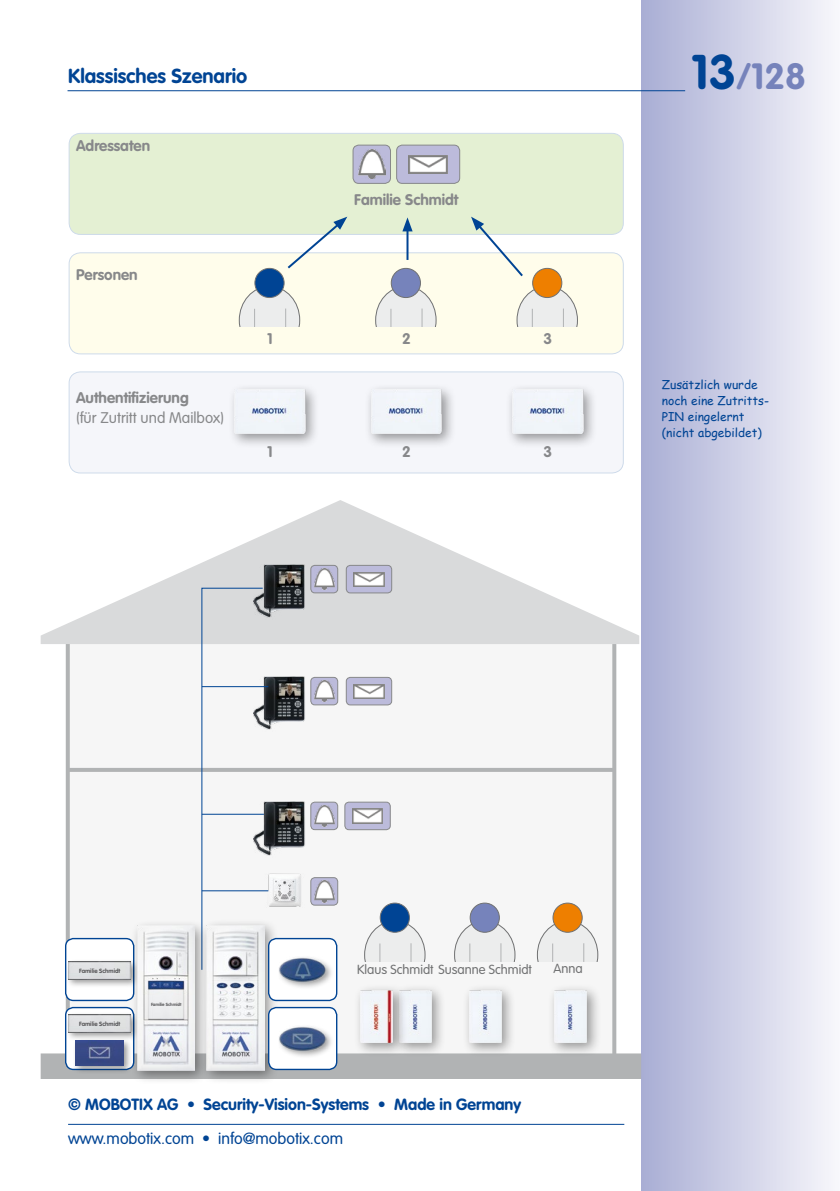
<style>
.page{position:relative;width:840px;height:1191px;background:#fff}
.page>*{position:absolute;margin:0;border:0;box-sizing:border-box;transform-origin:0 0}
.t1{font:700 36px "VAG Rounded LT Pro";color:#7683bb}
.t2{font:700 20px "VAG Rounded LT Pro";color:#004494}
.t3{font:700 16px "VAG Rounded LT Pro";color:#004494}
.t4{font:300 16px "VAG Rounded LT Pro";color:#004494}
.t5{font:700 15.2px "VAG Rounded LT Pro";color:#87888a}
.t6{font:300 15.2px "VAG Rounded LT Pro";color:#87888a}
.t7{font:300 13px "VAG Rounded LT Pro";color:#707172}
.t8{font:12px/16px "Comic Sans MS";color:#004494}
.t9{font:700 6px "VAG Rounded LT Pro";color:#58585a}
.t10{font:700 4.4px "VAG Rounded LT Pro";color:#58585a}
.s1{font-size:48px;color:#004494}
</style>
<div class="page">
<div style="left:641px;top:0;width:198px;height:1191px;background:linear-gradient(to right,#a9add4,#f7f7fb)"></div>
<hr style="left:67px;top:90px;width:617px;height:1px;background:#004494">
<hr style="left:68px;top:1123px;width:556px;height:1px;background:#004494">
<div style="left:66px;top:639px;width:550px;height:422px;background:#f6f6f6;border:4px solid #b1b3b4"></div>
<div style="left:41px;top:1053px;width:599px;height:26px;background:#b1b3b4"></div>
<svg style="left:41px;top:500px;width:598px;height:144px"></svg>
<hr style="left:68px;top:768px;width:545px;height:4px;background:#b1b3b4">
<img style="left:263px;top:676px;width:42px;height:54px">
<img style="left:253px;top:564px;width:53px;height:55px">
<svg style="left:201px;top:587px;width:62px;height:332px"></svg>
<hr style="left:202px;top:686px;width:66px;height:1px;background:#004494">
<div style="left:69px;top:253px;width:554px;height:101px;background:#fffdeb;border-radius:11px"></div>
<div style="left:69px;top:252px;width:554px;height:102px;border:1px solid #004494;border-radius:11px"></div>
<div style="left:69px;top:133px;width:554px;height:101px;background:#e4f0d3;border-radius:11px"></div>
<div style="left:69px;top:133px;width:554px;height:102px;border:1px solid #004494;border-radius:11px"></div>
<div style="left:255px;top:268px;width:29px;height:29px;background:#004494;border-radius:50%"></div>
<div style="left:254px;top:268px;width:30px;height:30px;border:1px solid #707172;border-radius:50%"></div>
<svg style="left:239px;top:286px;width:61px;height:40px"></svg>
<div style="left:391px;top:268px;width:29px;height:29px;background:#7683bb;border-radius:50%"></div>
<div style="left:390px;top:268px;width:31px;height:30px;border:1px solid #707172;border-radius:50%"></div>
<svg style="left:375px;top:286px;width:61px;height:40px"></svg>
<div style="left:532px;top:268px;width:29px;height:29px;background:#ee7f00;border-radius:50%"></div>
<div style="left:532px;top:268px;width:30px;height:30px;border:1px solid #707172;border-radius:50%"></div>
<svg style="left:516px;top:286px;width:61px;height:40px"></svg>
<div style="left:346px;top:677px;width:45px;height:28px;background:#bcbbdb;border-radius:4px"></div>
<img style="left:353px;top:684px;width:31px;height:14px">
<div style="left:346px;top:677px;width:46px;height:28px;border:1px solid #87888a;border-radius:4px"></div>
<div style="left:346px;top:565px;width:45px;height:28px;background:#bcbbdb;border-radius:4px"></div>
<img style="left:353px;top:572px;width:31px;height:14px">
<div style="left:346px;top:565px;width:46px;height:28px;border:1px solid #87888a;border-radius:4px"></div>
<div style="left:310px;top:565px;width:27px;height:28px;background:#bcbbdb;border-radius:4px"></div>
<img style="left:314px;top:568px;width:20px;height:22px">
<div style="left:310px;top:565px;width:28px;height:28px;border:1px solid #87888a;border-radius:4px"></div>
<div style="left:310px;top:677px;width:27px;height:28px;background:#bcbbdb;border-radius:4px"></div>
<img style="left:314px;top:680px;width:20px;height:22px">
<div style="left:310px;top:677px;width:28px;height:28px;border:1px solid #87888a;border-radius:4px"></div>
<svg style="left:285px;top:217px;width:62px;height:52px"></svg>
<svg style="left:471px;top:217px;width:53px;height:60px"></svg>
<hr style="left:406px;top:228px;width:2px;height:32px;background:#004494">
<svg style="left:402px;top:217px;width:10px;height:14px"></svg>
<div style="left:552px;top:903px;width:30px;height:29px;background:#ee7f00;border-radius:50%"></div>
<div style="left:552px;top:902px;width:30px;height:30px;border:1px solid #707172;border-radius:50%"></div>
<svg style="left:536px;top:920px;width:62px;height:41px"></svg>
<div style="left:547px;top:983px;width:54px;height:74px;background:#000;opacity:.41"></div>
<img style="left:554px;top:990px;width:32px;height:52px">
<div style="left:470px;top:903px;width:29px;height:29px;background:#7683bb;border-radius:50%"></div>
<div style="left:469px;top:902px;width:30px;height:30px;border:1px solid #707172;border-radius:50%"></div>
<svg style="left:454px;top:920px;width:61px;height:41px"></svg>
<div style="left:461px;top:983px;width:54px;height:74px;background:#000;opacity:.41"></div>
<img style="left:469px;top:990px;width:32px;height:52px">
<div style="left:380px;top:903px;width:29px;height:29px;background:#004494;border-radius:50%"></div>
<div style="left:379px;top:902px;width:30px;height:30px;border:1px solid #707172;border-radius:50%"></div>
<svg style="left:364px;top:920px;width:61px;height:41px"></svg>
<div style="left:392px;top:983px;width:54px;height:74px;background:#000;opacity:.41"></div>
<img style="left:407px;top:990px;width:24px;height:52px">
<div style="left:353px;top:983px;width:54px;height:74px;background:#000;opacity:.41"></div>
<img style="left:360px;top:990px;width:32px;height:52px">
<div style="left:69px;top:372px;width:554px;height:101px;background:#f5f6fa;border-radius:11px"></div>
<div style="left:69px;top:371px;width:554px;height:102px;border:1px solid #004494;border-radius:11px"></div>
<div style="left:227px;top:382px;width:92px;height:66px;background:#000;opacity:.41"></div>
<img style="left:234px;top:390px;width:71px;height:43px">
<div style="left:364px;top:382px;width:92px;height:66px;background:#000;opacity:.41"></div>
<img style="left:371px;top:390px;width:70px;height:43px">
<div style="left:505px;top:382px;width:92px;height:66px;background:#000;opacity:.41"></div>
<img style="left:512px;top:390px;width:70px;height:43px">
<div style="left:396px;top:145px;width:63px;height:38px;background:#bcbbdb;border-radius:6px"></div>
<img style="left:408px;top:155px;width:39px;height:18px">
<div style="left:396px;top:145px;width:64px;height:39px;border:1px solid #87888a;border-radius:6px"></div>
<div style="left:353px;top:145px;width:37px;height:38px;background:#bcbbdb;border-radius:6px"></div>
<img style="left:358px;top:150px;width:27px;height:29px">
<div style="left:352px;top:145px;width:39px;height:39px;border:1px solid #87888a;border-radius:6px"></div>
<div style="left:200px;top:919px;width:79px;height:165px;background:#000;opacity:.41"></div>
<img style="left:209px;top:925px;width:55px;height:145px">
<div style="left:268px;top:938px;width:68px;height:62px;background:#fff;border-radius:8px"></div>
<div style="left:268px;top:938px;width:69px;height:63px;border:1px solid #004494;border-radius:8px"></div>
<div style="left:276px;top:954px;width:58px;height:36px;background:#000;opacity:.41"></div>
<img style="left:278px;top:956px;width:49px;height:26px">
<div style="left:268px;top:1007px;width:68px;height:62px;background:#fff;border-radius:8px"></div>
<div style="left:268px;top:1007px;width:69px;height:63px;border:1px solid #004494;border-radius:8px"></div>
<div style="left:276px;top:1023px;width:58px;height:36px;background:#000;opacity:.41"></div>
<img style="left:278px;top:1025px;width:49px;height:26px">
<div style="left:66px;top:938px;width:68px;height:62px;background:#fff;border-radius:8px"></div>
<div style="left:65px;top:938px;width:69px;height:63px;border:1px solid #004494;border-radius:8px"></div>
<div style="left:66px;top:958px;width:74px;height:30px;background:#000;opacity:.41"></div>
<img style="left:68px;top:961px;width:63px;height:18px">
<div style="left:66px;top:1007px;width:68px;height:62px;background:#fff;border-radius:8px"></div>
<div style="left:65px;top:1007px;width:69px;height:63px;border:1px solid #004494;border-radius:8px"></div>
<div style="left:66px;top:1011px;width:74px;height:30px;background:#000;opacity:.41"></div>
<img style="left:68px;top:1014px;width:63px;height:18px">
<div style="left:72px;top:1038px;width:61px;height:36px;background:#000;opacity:.41"></div>
<img style="left:75px;top:1041px;width:49px;height:24px">
<div style="left:131px;top:919px;width:78px;height:165px;background:#000;opacity:.41"></div>
<img style="left:137px;top:925px;width:58px;height:145px">
<img style="left:253px;top:802px;width:52px;height:55px">
<hr style="left:202px;top:813px;width:62px;height:1px;background:#004494">
<div style="left:344px;top:802px;width:46px;height:27px;background:#bcbbdb;border-radius:4px"></div>
<img style="left:352px;top:808px;width:30px;height:15px">
<div style="left:344px;top:801px;width:46px;height:29px;border:1px solid #87888a;border-radius:4px"></div>
<div style="left:310px;top:802px;width:27px;height:27px;background:#bcbbdb;border-radius:4px"></div>
<img style="left:314px;top:805px;width:20px;height:21px">
<div style="left:310px;top:801px;width:28px;height:29px;border:1px solid #87888a;border-radius:4px"></div>
<img style="left:258px;top:868px;width:43px;height:47px">
<hr style="left:202px;top:890px;width:66px;height:1px;background:#004494">
<div style="left:310px;top:877px;width:27px;height:28px;background:#bcbbdb;border-radius:4px"></div>
<img style="left:314px;top:880px;width:20px;height:22px">
<div style="left:310px;top:877px;width:28px;height:28px;border:1px solid #87888a;border-radius:4px"></div>
<h2 class="t2" style="left:68px;top:63px;width:181px">Klassisches Szenario</h2>
<p class="t5" style="left:76px;top:136px;width:76px">Adressaten</p>
<p class="t5" style="left:354px;top:190px;width:105px">Familie Schmidt</p>
<p class="t5" style="left:76px;top:265px;width:63px">Personen</p>
<p class="t5" style="left:76px;top:388px;width:114px">Authentifizierung</p>
<p class="t6" style="left:76px;top:409px;width:149px">(für Zutritt und Mailbox)</p>
<p class="t5" style="left:267px;top:329px;width:7px">1</p>
<p class="t5" style="left:402px;top:329px;width:10px">2</p>
<p class="t5" style="left:543px;top:329px;width:10px">3</p>
<p class="t5" style="left:267px;top:442px;width:7px">1</p>
<p class="t5" style="left:402px;top:442px;width:10px">2</p>
<p class="t5" style="left:543px;top:442px;width:10px">3</p>
<h1 class="t1" style="left:690px;top:53px;width:116px"><span class="s1">13</span>/128</h1>
<p class="t8" style="left:661px;top:376px;width:109px">Zusätzlich wurde noch eine Zutritts-<br>PIN eingelernt (nicht abgebildet)</p>
<p class="t9" style="left:79px;top:967px;width:43px">Familie Schmidt</p>
<p class="t9" style="left:79px;top:1020px;width:43px">Familie Schmidt</p>
<p class="t10" style="left:151px;top:1001px;width:32px">Familie Schmidt</p>
<p class="t7" style="left:357px;top:962px;width:176px">Klaus Schmidt Susanne Schmidt</p>
<p class="t7" style="left:553px;top:961px;width:31px">Anna</p>
<h3 class="t3" style="left:68px;top:1094px;width:454px">© MOBOTIX AG • Security-Vision-Systems • Made in Germany</h3>
<h3 class="t4" style="left:68px;top:1129px;width:276px">www.mobotix.com • info@mobotix.com</h3>
</div>
